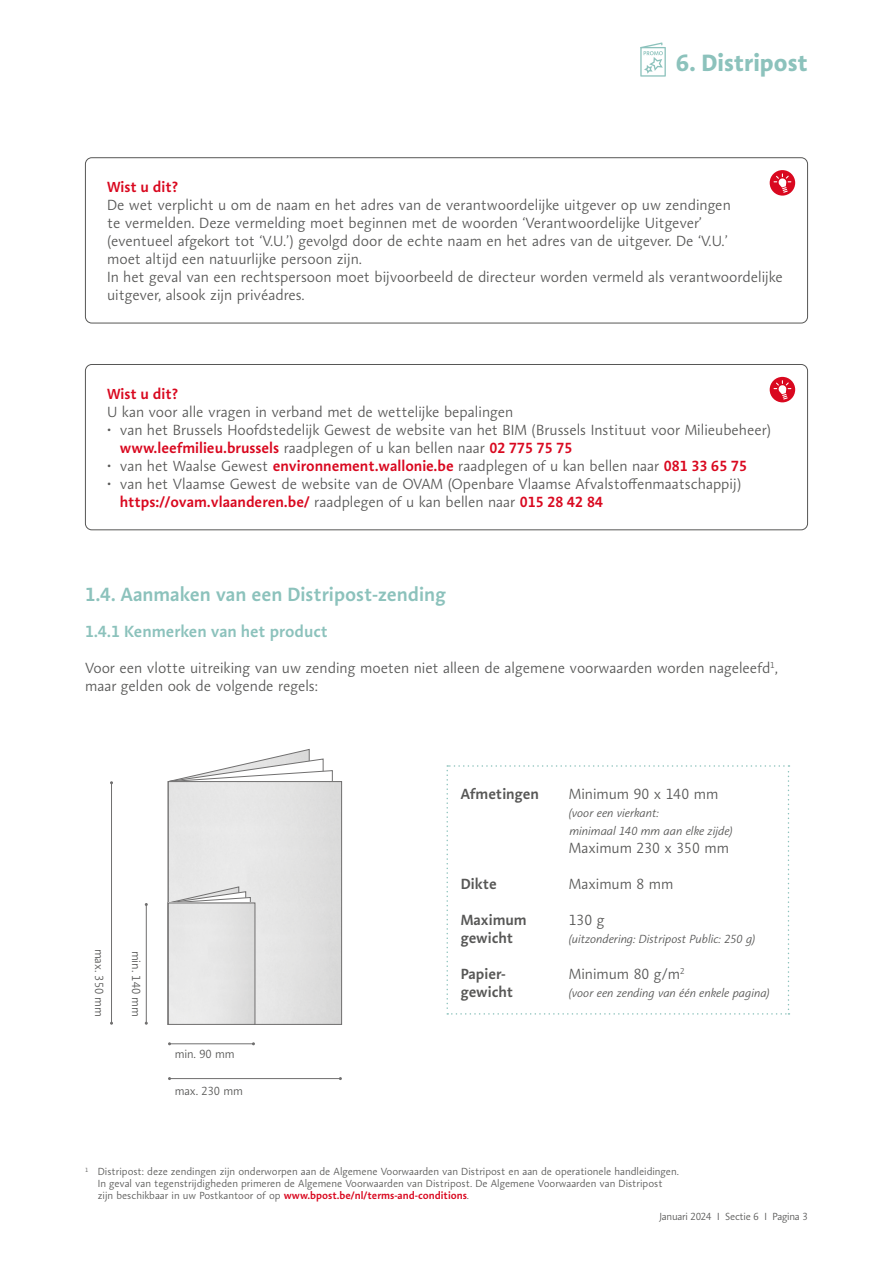
<style>
.page{position:relative;width:893px;height:1263px;background:#fff}
.page>*{position:absolute;margin:0;border:0;box-sizing:border-box;transform-origin:0 0}
.t1{font:700 24px "Aroma No 2 LT Pro";color:#8cc2bc}
.t2{font:600 19.5px "Aroma No 2 LT Pro";color:#8cc2bc}
.t3{font:600 16.5px "Aroma No 2 LT Pro";color:#8cc2bc}
.t4{font:300 15px/18px "Aroma No 2 LT Pro";color:#575756}
.t5{font:600 15px "Aroma No 2 LT Pro";color:#575756}
.t6{font:600 15px "Aroma No 2 LT Pro";color:#d9081f}
.t7{font:italic 300 12px/18px "Aroma No 2 LT Pro";color:#575756}
.t8{font:300 12px "Aroma No 2 LT Pro";letter-spacing:-.01em;color:#575756}
.t9{font:300 10.5px/12px "Aroma No 2 LT Pro";color:#575756}
.t10{font:300 10.5px "Aroma No 2 LT Pro";letter-spacing:-.025em;color:#575756}
.s1{font-weight:600;color:#d9081f}
</style>
<div class="page">
<svg style="left:640px;top:42px;width:26px;height:35px"></svg>
<div style="left:85px;top:364px;width:723px;height:166px;border:1px solid #575756;border-radius:6px"></div>
<div style="left:770px;top:377px;width:25px;height:25px;background:#d9081f;border-radius:50%"></div>
<svg style="left:774px;top:380px;width:17px;height:20px"></svg>
<svg style="left:446px;top:765px;width:343px;height:250px"></svg>
<svg style="left:168px;top:749px;width:165px;height:276px"></svg>
<img style="left:170px;top:905px;width:83px;height:118px">
<div style="left:168px;top:903px;width:87px;height:122px;border:1px solid #706f6f"></div>
<hr style="left:111px;top:783px;width:1px;height:240px;background:#706f6f">
<hr style="left:146px;top:904px;width:1px;height:119px;background:#706f6f">
<hr style="left:170px;top:1078px;width:170px;height:1px;background:#706f6f">
<hr style="left:170px;top:1043px;width:83px;height:1px;background:#706f6f">
<div style="left:85px;top:157px;width:723px;height:166px;border:1px solid #575756;border-radius:6px"></div>
<svg style="left:770px;top:170px;width:25px;height:26px"></svg>
<svg style="left:774px;top:173px;width:17px;height:20px"></svg>
<h1 class="t1" style="left:676px;top:46px;width:133px">6. Distripost</h1>
<p class="t6" style="left:107px;top:177px;width:72px">Wist u dit?</p>
<p class="t4" style="left:107px;top:196px;width:677px">De wet verplicht u om de naam en het adres van de verantwoordelijke uitgever op uw zendingen<br>te vermelden. Deze vermelding moet beginnen met de woorden ‘Verantwoordelijke Uitgever’<br>(eventueel afgekort tot ‘V.U.’) gevolgd door de echte naam en het adres van de uitgever. De ‘V.U.’<br>moet altijd een natuurlijke persoon zijn.<br>In het geval van een rechtspersoon moet bijvoorbeeld de directeur worden vermeld als verantwoordelijke uitgever, alsook zijn privéadres.</p>
<p class="t6" style="left:107px;top:384px;width:72px">Wist u dit?</p>
<p class="t4" style="left:107px;top:403px;width:408px">U kan voor alle vragen in verband met de wettelijke bepalingen</p>
<p class="t4" style="left:120px;top:421px;width:653px;text-indent:-13px">• van het Brussels Hoofdstedelijk Gewest de website van het BIM (Brussels Instituut voor Milieubeheer) <span class="s1">www.leefmilieu.brussels</span> raadplegen of u kan bellen naar <span class="s1">02 775 75 75</span></p>
<p class="t4" style="left:107px;top:457px;width:641px">• van het Waalse Gewest <span class="s1">environnement.wallonie.be</span> raadplegen of u kan bellen naar <span class="s1">081 33 65 75</span></p>
<p class="t4" style="left:120px;top:475px;width:623px;text-indent:-13px">• van het Vlaamse Gewest de website van de OVAM (Openbare Vlaamse Afvalstoffenmaatschappij) <span class="s1">https://ovam.vlaanderen.be/</span> raadplegen of u kan bellen naar <span class="s1">015 28 42 84</span></p>
<h2 class="t2" style="left:85px;top:581px;width:362px">1.4. Aanmaken van een Distripost-zending</h2>
<p class="t3" style="left:85px;top:620px;width:244px">1.4.1 Kenmerken van het product</p>
<p class="t4" style="left:85px;top:658px;width:694px">Voor een vlotte uitreiking van uw zending moeten niet alleen de algemene voorwaarden worden nageleefd<sup>1</sup>, maar gelden ook de volgende regels:</p>
<p class="t8" style="left:107px;top:948px;width:70px;rotate:90deg">max. 350 mm</p>
<p class="t8" style="left:144px;top:951px;width:68px;rotate:90deg">min. 140 mm</p>
<p class="t8" style="left:175px;top:1046px;width:61px">min. 90 mm</p>
<p class="t8" style="left:175px;top:1083px;width:70px">max. 230 mm</p>
<p class="t5" style="left:461px;top:783px;width:80px">Afmetingen</p>
<p class="t4" style="left:569px;top:784px;width:151px">Minimum 90 x 140 mm</p>
<p class="t7" style="left:569px;top:803px;width:165px">(voor een vierkant:<br>minimaal 140 mm aan elke zijde)</p>
<p class="t4" style="left:569px;top:838px;width:162px">Maximum 230 x 350 mm</p>
<p class="t5" style="left:461px;top:873px;width:38px">Dikte</p>
<p class="t4" style="left:569px;top:874px;width:106px">Maximum 8 mm</p>
<p class="t5" style="left:461px;top:909px;width:68px">Maximum</p>
<p class="t4" style="left:569px;top:910px;width:37px">130 g</p>
<p class="t5" style="left:461px;top:927px;width:54px">gewicht</p>
<p class="t7" style="left:569px;top:929px;width:188px">(uitzondering: Distripost Public: 250 g)</p>
<p class="t5" style="left:461px;top:963px;width:47px">Papier-</p>
<p class="t4" style="left:569px;top:964px;width:117px">Minimum 80 g/m<sup>2</sup></p>
<p class="t5" style="left:461px;top:981px;width:54px">gewicht</p>
<p class="t7" style="left:569px;top:983px;width:202px">(voor een zending van één enkele pagina)</p>
<p class="t9" style="left:98px;top:1165px;width:583px;text-indent:-13px"><sup>1</sup> Distripost: deze zendingen zijn onderworpen aan de Algemene Voorwaarden van Distripost en aan de operationele handleidingen.<br>In geval van tegenstrijdigheden primeren de Algemene Voorwaarden van Distripost. De Algemene Voorwaarden van Distripost zijn beschikbaar in uw Postkantoor of op <span class="s1">www.bpost.be/nl/terms-and-conditions</span>.</p>
<p class="t10" style="left:660px;top:1210px;width:150px">Januari 2024 I Sectie 6 I Pagina 3</p>
</div>
